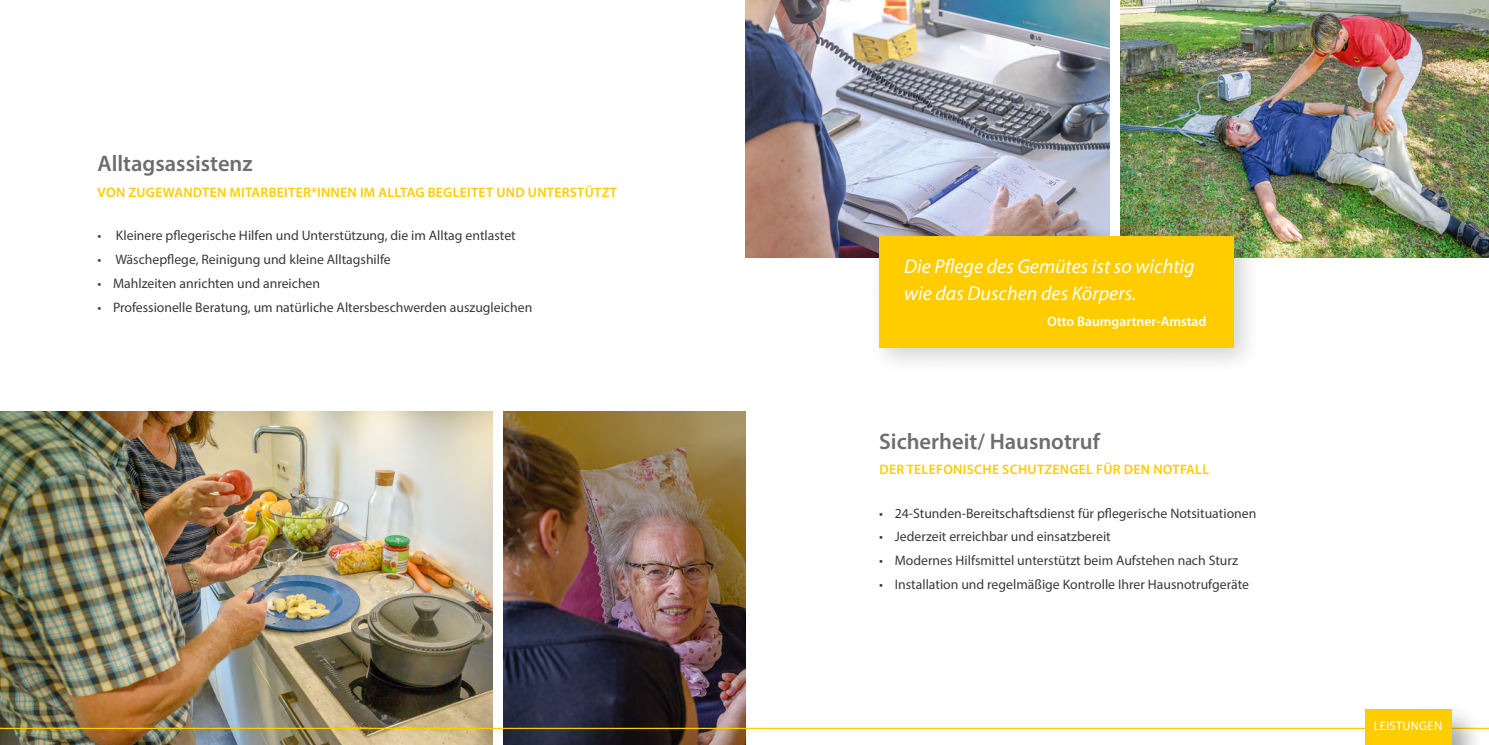
<style>
.page{position:relative;width:1489px;height:745px;background:#fff}
.page>*{position:absolute;margin:0;border:0;box-sizing:border-box;transform-origin:0 0}
.t1{font:600 22.5px "Myriad Pro";color:#6e6e6e}
.t2{font:italic 20px/27px "Myriad Pro";color:#fff}
.t3{font:13.75px "Myriad Pro";color:#3a3a39}
.t4{font:600 13.75px "Myriad Pro";letter-spacing:.02em;color:#fc0}
.t5{font:600 13.75px "Myriad Pro";color:#fff}
.t6{font:12.5px "Myriad Pro";letter-spacing:.02em;color:#fff}
</style>
<div class="page">
<img style="left:0;top:411px;width:493px;height:333px">
<img style="left:503px;top:411px;width:242px;height:333px">
<img style="left:745px;top:0;width:364px;height:257px">
<img style="left:1120px;top:0;width:368px;height:257px">
<div style="left:866px;top:223px;width:395px;height:153px;background:#000;opacity:.18"></div>
<div style="left:879px;top:236px;width:354px;height:111px;background:#fc0"></div>
<hr style="left:0;top:727px;width:1488px;height:1px;background:#fc0">
<div style="left:1356px;top:701px;width:128px;height:43px;background:#000;opacity:.36"></div>
<div style="left:1364px;top:709px;width:86px;height:35px;background:#fc0"></div>
<h1 class="t1" style="left:97px;top:149px;width:157px">Alltagsassistenz</h1>
<p class="t4" style="left:98px;top:183px;width:521px">VON ZUGEWANDTEN MITARBEITER*INNEN IM ALLTAG BEGLEITET UND UNTERSTÜTZT</p>
<p class="t3" style="left:97px;top:227px;width:420px">• Kleinere pflegerische Hilfen und Unterstützung, die im Alltag entlastet</p>
<p class="t3" style="left:97px;top:251px;width:295px">• Wäschepflege, Reinigung und kleine Alltagshilfe</p>
<p class="t3" style="left:97px;top:275px;width:224px">• Mahlzeiten anrichten und anreichen</p>
<p class="t3" style="left:97px;top:298px;width:436px">• Professionelle Beratung, um natürliche Altersbeschwerden auszugleichen</p>
<h2 class="t2" style="left:904px;top:252px;width:292px">Die Pflege des Gemütes ist so wichtig wie das Duschen des Körpers.</h2>
<p class="t5" style="left:1047px;top:313px;width:161px">Otto Baumgartner-Amstad</p>
<h1 class="t1" style="left:879px;top:426px;width:222px">Sicherheit/ Hausnotruf</h1>
<p class="t4" style="left:879px;top:460px;width:331px">DER TELEFONISCHE SCHUTZENGEL FÜR DEN NOTFALL</p>
<p class="t3" style="left:879px;top:504px;width:378px">• 24-Stunden-Bereitschaftsdienst für pflegerische Notsituationen</p>
<p class="t3" style="left:879px;top:528px;width:233px">• Jederzeit erreichbar und einsatzbereit</p>
<p class="t3" style="left:879px;top:551px;width:360px">• Modernes Hilfsmittel unterstützt beim Aufstehen nach Sturz</p>
<p class="t3" style="left:879px;top:575px;width:371px">• Installation und regelmäßige Kontrolle Ihrer Hausnotrufgeräte</p>
<p class="t6" style="left:1373px;top:718px;width:70px">LEISTUNGEN</p>
</div>
